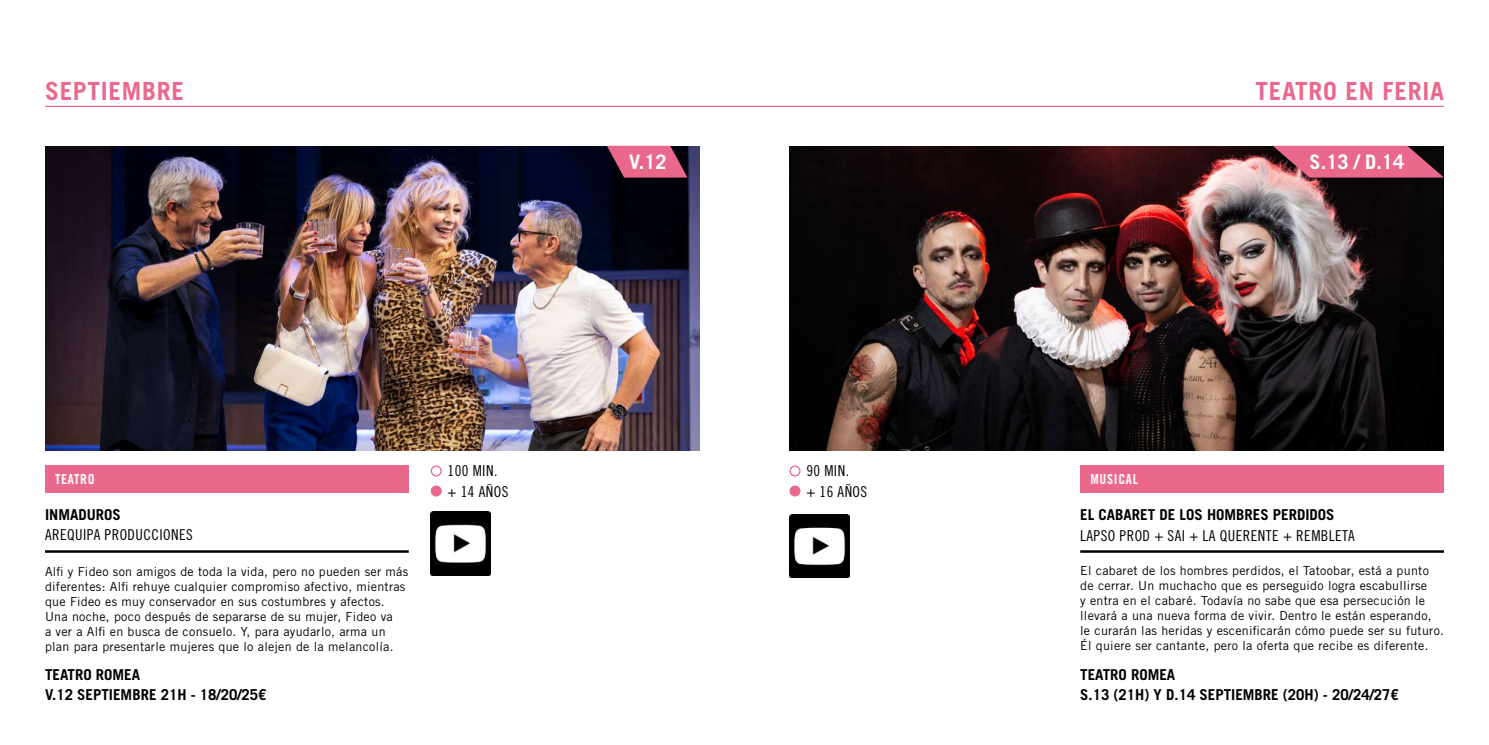
<style>
.page{position:relative;width:1489px;height:745px;background:#fff}
.page>*{position:absolute;margin:0;border:0;box-sizing:border-box;transform-origin:0 0}
.t1{font:700 25px "Trade Gothic LT Std";letter-spacing:.03em;color:#eb688d}
.t2{font:700 20px "Trade Gothic LT Std";color:#fff}
.t3{font:700 15px/20px "Trade Gothic LT Std";color:#000}
.t4{font:15px/20.9px "Trade Gothic LT Std Cn 18";letter-spacing:.03em;color:#000}
.t5{font:13.75px "Trade Gothic LT Std Bd Cn 20";letter-spacing:.05em;color:#fff}
.t6{font:12.5px/15px "Trade Gothic LT Std";letter-spacing:.02em;color:#000}
</style>
<div class="page">
<img style="left:45px;top:146px;width:654px;height:304px">
<svg style="left:607px;top:146px;width:80px;height:31px"></svg>
<div style="left:45px;top:465px;width:364px;height:27px;background:#eb688d"></div>
<hr style="left:45px;top:550px;width:364px;height:2px;background:#000">
<img style="left:431px;top:511px;width:59px;height:63px">
<hr style="left:45px;top:106px;width:1398px;height:1px;background:#eb688d">
<div style="left:431px;top:465px;width:10px;height:11px;border:1px solid #eb688d;border-radius:50%"></div>
<div style="left:431px;top:486px;width:10px;height:9px;background:#eb688d;border-radius:50%"></div>
<div style="left:431px;top:485px;width:10px;height:11px;border:1px solid #eb688d;border-radius:50%"></div>
<img style="left:789px;top:146px;width:654px;height:304px">
<svg style="left:1272px;top:146px;width:171px;height:31px"></svg>
<div style="left:1080px;top:465px;width:363px;height:27px;background:#eb688d"></div>
<hr style="left:1080px;top:550px;width:363px;height:2px;background:#000">
<div style="left:789px;top:465px;width:11px;height:11px;border:1px solid #eb688d;border-radius:50%"></div>
<div style="left:790px;top:486px;width:9px;height:9px;background:#eb688d;border-radius:50%"></div>
<div style="left:789px;top:485px;width:11px;height:11px;border:1px solid #eb688d;border-radius:50%"></div>
<img style="left:789px;top:514px;width:60px;height:63px">
<h1 class="t1" style="left:45px;top:75px;width:140px">SEPTIEMBRE</h1>
<h1 class="t1" style="left:1255px;top:75px;width:190px">TEATRO EN FERIA</h1>
<h2 class="t2" style="left:629px;top:149px;width:39px">V.12</h2>
<h2 class="t2" style="left:1309px;top:149px;width:96px">S.13 / D.14</h2>
<p class="t5" style="left:55px;top:471px;width:41px">TEATRO</p>
<p class="t4" style="left:447px;top:460px;width:62px">100 MIN. + 14 AÑOS</p>
<p class="t4" style="left:806px;top:460px;width:62px">90 MIN.<br>+ 16 AÑOS</p>
<p class="t5" style="left:1090px;top:471px;width:49px">MUSICAL</p>
<p class="t3" style="left:45px;top:504px;width:77px">INMADUROS</p>
<p class="t4" style="left:45px;top:523px;width:149px">AREQUIPA PRODUCCIONES</p>
<p class="t3" style="left:1080px;top:504px;width:256px">EL CABARET DE LOS HOMBRES PERDIDOS</p>
<p class="t4" style="left:1080px;top:525px;width:276px">LAPSO PROD + SAI + LA QUERENTE + REMBLETA</p>
<p class="t6" style="left:45px;top:563px;width:365px">Alfi y Fideo son amigos de toda la vida, pero no pueden ser más diferentes: Alfi rehuye cualquier compromiso afectivo, mientras que Fideo es muy conservador en sus costumbres y afectos.<br>Una noche, poco después de separarse de su mujer, Fideo va<br>a ver a Alfi en busca de consuelo. Y, para ayudarlo, arma un plan para presentarle mujeres que lo alejen de la melancolía.</p>
<p class="t6" style="left:1080px;top:562px;width:365px">El cabaret de los hombres perdidos, el Tatoobar, está a punto de cerrar. Un muchacho que es perseguido logra escabullirse<br>y entra en el cabaré. Todavía no sabe que esa persecución le llevará a una nueva forma de vivir. Dentro le están esperando, le curarán las heridas y escenificarán cómo puede ser su futuro.<br>Él quiere ser cantante, pero la oferta que recibe es diferente.</p>
<p class="t3" style="left:45px;top:663px;width:223px">TEATRO ROMEA<br>V.12 SEPTIEMBRE 21H - 18/20/25€</p>
<p class="t3" style="left:1080px;top:663px;width:320px">TEATRO ROMEA<br>S.13 (21H) Y D.14 SEPTIEMBRE (20H) - 20/24/27€</p>
</div>
